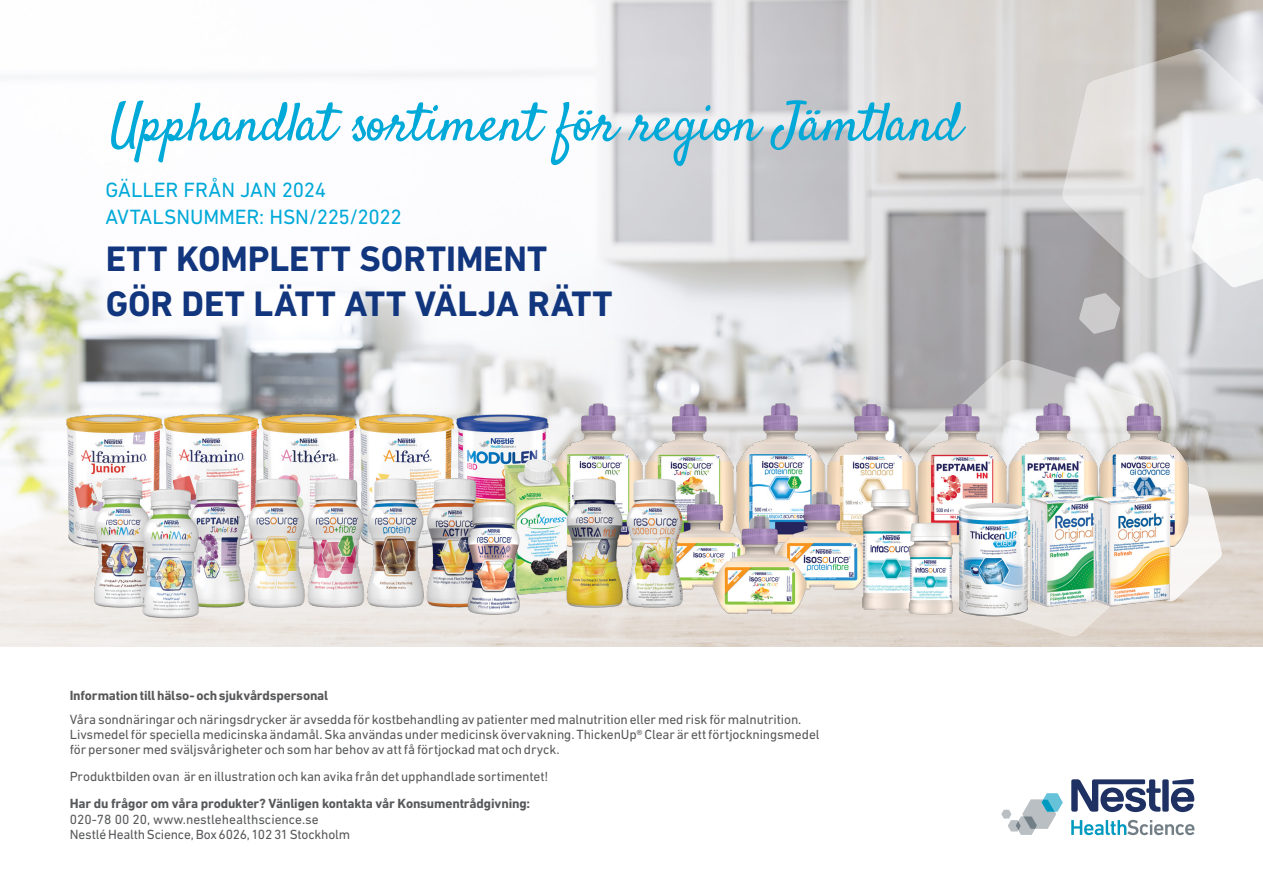
<style>
.page{position:relative;width:1263px;height:893px;background:#fff}
.page>*{position:absolute;margin:0;border:0;box-sizing:border-box;transform-origin:0 0}
.t1{font:54px "Satisfy";color:#00a9d8}
.t2{font:700 36px/45px "DIN Next LT Pro";color:#11367e}
.t3{font:21px/27px "DIN Next LT Pro";letter-spacing:-.01em;color:#00a9d8}
.t4{font:13.5px/15px "DIN Next LT Pro";letter-spacing:-.01em;color:#57585a}
.t5{font:700 13.5px/16.5px "DIN Next LT Pro";letter-spacing:-.01em;color:#57585a}
.s1{font-weight:400}
</style>
<div class="page">
<img style="left:0;top:0;width:1263px;height:647px">
<svg style="left:1071px;top:820px;width:123px;height:15px"></svg>
<svg style="left:1071px;top:779px;width:123px;height:33px"></svg>
<svg style="left:1001px;top:793px;width:62px;height:42px"></svg>
<svg style="left:906px;top:358px;width:275px;height:280px;background:#cecac8"></svg>
<svg style="left:1195px;top:469px;width:27px;height:133px"></svg>
<img style="left:61px;top:404px;width:1134px;height:215px">
<svg style="left:1062px;top:49px;width:201px;height:229px;background:#d6d5d4"></svg>
<svg style="left:1079px;top:293px;width:41px;height:41px;background:#bdbcbd"></svg>
<svg style="left:1192px;top:178px;width:71px;height:109px"></svg>
<p class="t1" style="left:111px;top:89px;width:852px">Upphandlat sortiment för region Jämtland</p>
<p class="t3" style="left:105px;top:176px;width:298px">GÄLLER FRÅN JAN 2024<br>AVTALSNUMMER: HSN/225/2022</p>
<p class="t2" style="left:106px;top:236px;width:508px">ETT KOMPLETT SORTIMENT<br>GÖR DET LÄTT ATT VÄLJA RÄTT</p>
<p class="t5" style="left:70px;top:687px;width:260px">Information till hälso- och sjukvårdspersonal</p>
<p class="t4" style="left:70px;top:711px;width:733px">Våra sondnäringar och näringsdrycker är avsedda för kostbehandling av patienter med malnutrition eller med risk för malnutrition.</p>
<p class="t4" style="left:70px;top:726px;width:751px">Livsmedel för speciella medicinska ändamål. Ska användas under medicinsk övervakning. ThickenUp® Clear är ett förtjockningsmedel för personer med sväljsvårigheter och som har behov av att få förtjockad mat och dryck.</p>
<p class="t4" style="left:70px;top:768px;width:480px">Produktbilden ovan är en illustration och kan avika från det upphandlade sortimentet!</p>
<p class="t5" style="left:70px;top:795px;width:462px">Har du frågor om våra produkter? Vänligen kontakta vår Konsumentrådgivning:<br><span class="s1">020-78 00 20, www.nestlehealthscience.se</span></p>
<p class="t4" style="left:70px;top:827px;width:282px">Nestlé Health Science, Box 6026, 102 31 Stockholm</p>
</div>
